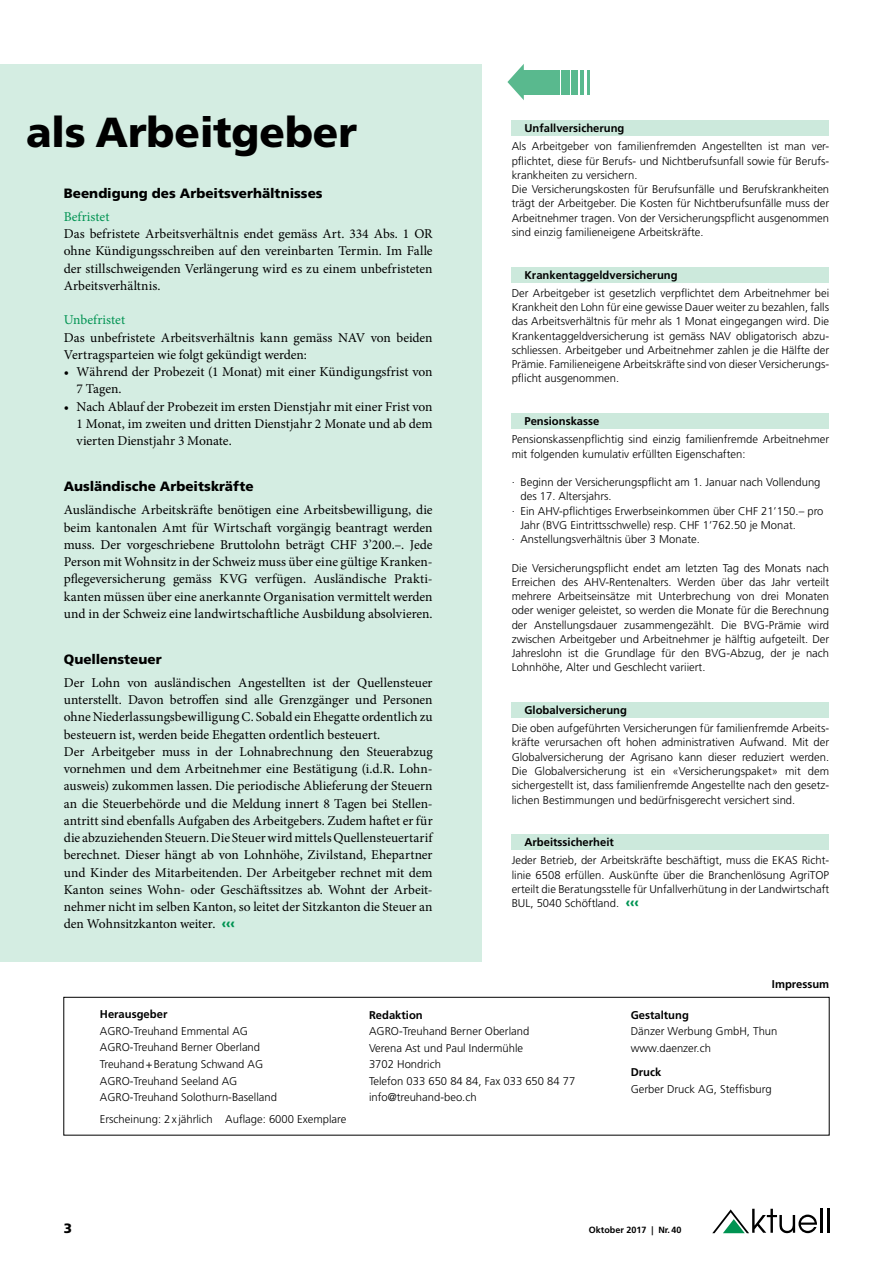
<style>
.page{position:relative;width:893px;height:1263px;background:#fff}
.page>*{position:absolute;margin:0;border:0;box-sizing:border-box;transform-origin:0 0}
.t1{font:900 42px "Frutiger LT Std";letter-spacing:-.005em;color:#000}
.t2{font:13.5px/17.2px "Minion Pro";letter-spacing:-.005em;color:#000;text-align:justify}
.t3{font:900 13.5px "Frutiger LT Std";color:#000}
.t4{font:13.5px "Minion Pro";color:#009352}
.t5{font:300 11.25px/14.2px "Frutiger LT Std";color:#000}
.t6{font:700 11.25px "Frutiger LT Std";color:#000}
.t7{font:700 9px "Frutiger LT Std";color:#000}
.s1{font-weight:900;font-size:13.5px;color:#009352}
.s2{font-family:"Frutiger LT Std";font-weight:900;color:#009352}
</style>
<div class="page">
<svg style="left:712px;top:1209px;width:105px;height:24px"></svg>
<hr style="left:820px;top:1209px;width:3px;height:24px;background:#000">
<hr style="left:827px;top:1209px;width:2px;height:24px;background:#000">
<div style="left:0;top:64px;width:482px;height:1071px;background:#d4ede2"></div>
<div style="left:0;top:963px;width:567px;height:300px;background:#fff"></div>
<div style="left:64px;top:997px;width:765px;height:138px;border:1px solid #000"></div>
<div style="left:512px;top:120px;width:317px;height:16px;background:#cce9dc"></div>
<div style="left:512px;top:267px;width:317px;height:16px;background:#cce9dc"></div>
<div style="left:512px;top:413px;width:317px;height:16px;background:#cce9dc"></div>
<div style="left:512px;top:702px;width:317px;height:16px;background:#cce9dc"></div>
<div style="left:512px;top:834px;width:317px;height:16px;background:#cce9dc"></div>
<div style="left:521px;top:70px;width:38px;height:24px;background:#59b98e"></div>
<div style="left:561px;top:70px;width:8px;height:24px;background:#59b98e"></div>
<div style="left:572px;top:70px;width:6px;height:24px;background:#59b98e"></div>
<hr style="left:580px;top:70px;width:4px;height:24px;background:#59b98e">
<hr style="left:587px;top:70px;width:2px;height:24px;background:#59b98e">
<svg style="left:507px;top:64px;width:17px;height:36px"></svg>
<h1 class="t1" style="left:26px;top:107px;width:332px">als Arbeitgeber</h1>
<p class="t6" style="left:524px;top:122px;width:102px">Unfallversicherung</p>
<p class="t5" style="left:512px;top:139px;width:319px">Als Arbeitgeber von familienfremden Angestellten ist man ver&shy;pflichtet, diese für Berufs- und Nichtberufsunfall sowie für Berufs&shy;krankheiten zu versichern.<br>Die Versicherungskosten für Berufsunfälle und Berufskrankheiten trägt der Arbeitgeber. Die Kosten für Nichtberufsunfälle muss der Arbeitnehmer tragen. Von der Versicherungspflicht ausgenommen sind einzig familieneigene Arbeitskräfte.</p>
<p class="t6" style="left:524px;top:268px;width:155px">Krankentaggeldversicherung</p>
<p class="t5" style="left:512px;top:286px;width:319px;text-align:justify">Der Arbeitgeber ist gesetzlich verpflichtet dem Arbeitnehmer bei Krankheit den Lohn für eine gewisse Dauer weiter zu bezahlen, falls das Arbeitsverhältnis für mehr als 1 Monat eingegangen wird. Die Krankentaggeldversicherung ist gemäss NAV obligatorisch abzu&shy;schliessen. Arbeitgeber und Arbeitnehmer zahlen je die Hälfte der Prämie. Familieneigene Arbeitskräfte sind von dieser Versicherungs&shy;pflicht ausgenommen.</p>
<p class="t6" style="left:524px;top:415px;width:77px">Pensionskasse</p>
<p class="t5" style="left:512px;top:432px;width:319px">Pensionskassenpflichtig sind einzig familienfremde Arbeitnehmer mit folgenden kumulativ erfüllten Eigenschaften:</p>
<p class="t5" style="left:512px;top:475px;width:310px">· Beginn der Versicherungspflicht am 1. Januar nach Vollendung</p>
<p class="t5" style="left:520px;top:489px;width:93px">des 17. Altersjahrs.</p>
<p class="t5" style="left:512px;top:504px;width:313px">· Ein AHV-pflichtiges Erwerbseinkommen über CHF 21’150.– pro</p>
<p class="t5" style="left:520px;top:518px;width:277px">Jahr (BVG Eintrittsschwelle) resp. CHF 1’762.50 je Monat.</p>
<p class="t5" style="left:512px;top:532px;width:190px">· Anstellungsverhältnis über 3 Monate.</p>
<p class="t5" style="left:512px;top:561px;width:319px;text-align:justify">Die Versicherungspflicht endet am letzten Tag des Monats nach Erreichen des AHV-Rentenalters. Werden über das Jahr verteilt mehrere Arbeitseinsätze mit Unterbrechung von drei Monaten oder weniger geleistet, so werden die Monate für die Berechnung der Anstellungsdauer zusammengezählt. Die BVG-Prämie wird zwischen Arbeitgeber und Arbeitnehmer je hälftig aufgeteilt. Der Jahreslohn ist die Grundlage für den BVG-Abzug, der je nach Lohnhöhe, Alter und Geschlecht variiert.</p>
<p class="t6" style="left:524px;top:704px;width:104px">Globalversicherung</p>
<p class="t5" style="left:512px;top:721px;width:319px;text-align:justify">Die oben aufgeführten Versicherungen für familienfremde Arbeits&shy;kräfte verursachen oft hohen administrativen Aufwand. Mit der Globalversicherung der Agrisano kann dieser reduziert werden.<br>Die Globalversicherung ist ein «Versicherungspaket» mit dem sichergestellt ist, dass familienfremde Angestellte nach den gesetz&shy;lichen Bestimmungen und bedürfnisgerecht versichert sind.</p>
<p class="t6" style="left:524px;top:836px;width:91px">Arbeitssicherheit</p>
<p class="t5" style="left:512px;top:853px;width:319px;text-align:justify">Jeder Betrieb, der Arbeitskräfte beschäftigt, muss die EKAS Richt&shy;linie 6508 erfüllen. Auskünfte über die Branchenlösung AgriTOP erteilt die Beratungsstelle für Unfallverhütung in der Landwirtschaft BUL, 5040 Schöftland. <span class="s1">‹‹‹</span></p>
<p class="t3" style="left:64px;top:185px;width:260px">Beendigung des Arbeitsverhältnisses</p>
<p class="t4" style="left:64px;top:208px;width:47px">Befristet</p>
<p class="t2" style="left:64px;top:225px;width:370px">Das befristete Arbeitsverhältnis endet gemäss Art. 334 Abs. 1 OR ohne Kündigungsschreiben auf den vereinbarten Termin. Im Falle der stillschweigenden Verlängerung wird es zu einem unbefristeten Arbeitsverhältnis.</p>
<p class="t4" style="left:64px;top:311px;width:63px">Unbefristet</p>
<p class="t2" style="left:64px;top:329px;width:370px">Das unbefristete Arbeitsverhältnis kann gemäss NAV von beiden<br>Vertragsparteien wie folgt gekündigt werden:</p>
<p class="t2" style="left:77px;top:363px;width:358px;text-indent:-13px">• Während der Probezeit (1 Monat) mit einer Kündigungsfrist von<br>7 Tagen.</p>
<p class="t2" style="left:77px;top:398px;width:358px;text-indent:-13px">• Nach Ablauf der Probezeit im ersten Dienstjahr mit einer Frist von 1 Monat, im zweiten und dritten Dienstjahr 2 Monate und ab dem vierten Dienstjahr 3 Monate.</p>
<p class="t3" style="left:64px;top:478px;width:191px">Ausländische Arbeitskräfte</p>
<p class="t2" style="left:64px;top:501px;width:370px">Ausländische Arbeitskräfte benötigen eine Arbeitsbewilligung, die beim kantonalen Amt für Wirtschaft vorgängig beantragt werden muss. Der vorgeschriebene Bruttolohn beträgt CHF 3’200.–. Jede Person mit Wohnsitz in der Schweiz muss über eine gültige Kranken&shy;pflegeversicherung gemäss KVG verfügen. Ausländische Prakti&shy;kanten müssen über eine anerkannte Organisation vermittelt werden und in der Schweiz eine landwirtschaftliche Ausbildung absolvieren.</p>
<p class="t3" style="left:64px;top:651px;width:100px">Quellensteuer</p>
<p class="t2" style="left:64px;top:674px;width:370px;text-align:left">Der Lohn von ausländischen Angestellten ist der Quellensteuer unterstellt. Davon betroffen sind alle Grenzgänger und Personen ohne Niederlassungsbewilligung C. Sobald ein Ehegatte ordentlich zu besteuern ist, werden beide Ehegatten ordentlich besteuert.<br>Der Arbeitgeber muss in der Lohnabrechnung den Steuerabzug vornehmen und dem Arbeitnehmer eine Bestätigung (i.d.R. Lohn&shy;ausweis) zukommen lassen. Die periodische Ablieferung der Steuern an die Steuerbehörde und die Meldung innert 8 Tagen bei Stellen&shy;antritt sind ebenfalls Aufgaben des Arbeitgebers. Zudem haftet er für die abzuziehenden Steuern. Die Steuer wird mittels Quellensteuertarif berechnet. Dieser hängt ab von Lohnhöhe, Zivilstand, Ehepartner und Kinder des Mitarbeitenden. Der Arbeitgeber rechnet mit dem Kanton seines Wohn- oder Geschäftssitzes ab. Wohnt der Arbeit&shy;nehmer nicht im selben Kanton, so leitet der Sitzkanton die Steuer an den Wohnsitzkanton weiter. <span class="s2">‹‹‹</span></p>
<p class="t6" style="left:100px;top:1008px;width:69px">Herausgeber</p>
<p class="t5" style="left:100px;top:1023px;width:179px;line-height:16.5px">AGRO-Treuhand Emmental AG<br>AGRO-Treuhand Berner Oberland<br>Treuhand+Beratung Schwand AG<br>AGRO-Treuhand Seeland AG<br>AGRO-Treuhand Solothurn-Baselland</p>
<p class="t5" style="left:100px;top:1112px;width:248px">Erscheinung: 2x jährlich Auflage: 6000 Exemplare</p>
<p class="t6" style="left:369px;top:1008px;width:55px">Redaktion</p>
<p class="t5" style="left:369px;top:1023px;width:208px;line-height:16.5px">AGRO-Treuhand Berner Oberland<br>Verena Ast und Paul Indermühle<br>3702 Hondrich<br>Telefon 033 650 84 84, Fax 033 650 84 77 info@treuhand-beo.ch</p>
<p class="t6" style="left:772px;top:977px;width:59px">Impressum</p>
<p class="t6" style="left:631px;top:1008px;width:60px">Gestaltung</p>
<p class="t5" style="left:631px;top:1023px;width:148px;line-height:16.5px">Dänzer Werbung GmbH, Thun www.daenzer.ch</p>
<p class="t6" style="left:631px;top:1066px;width:32px">Druck</p>
<p class="t5" style="left:631px;top:1082px;width:143px">Gerber Druck AG, Steffisburg</p>
<p class="t3" style="left:64px;top:1220px;width:10px">3</p>
<p class="t7" style="left:589px;top:1225px;width:94px">Oktober 2017 | Nr. 40</p>
</div>
